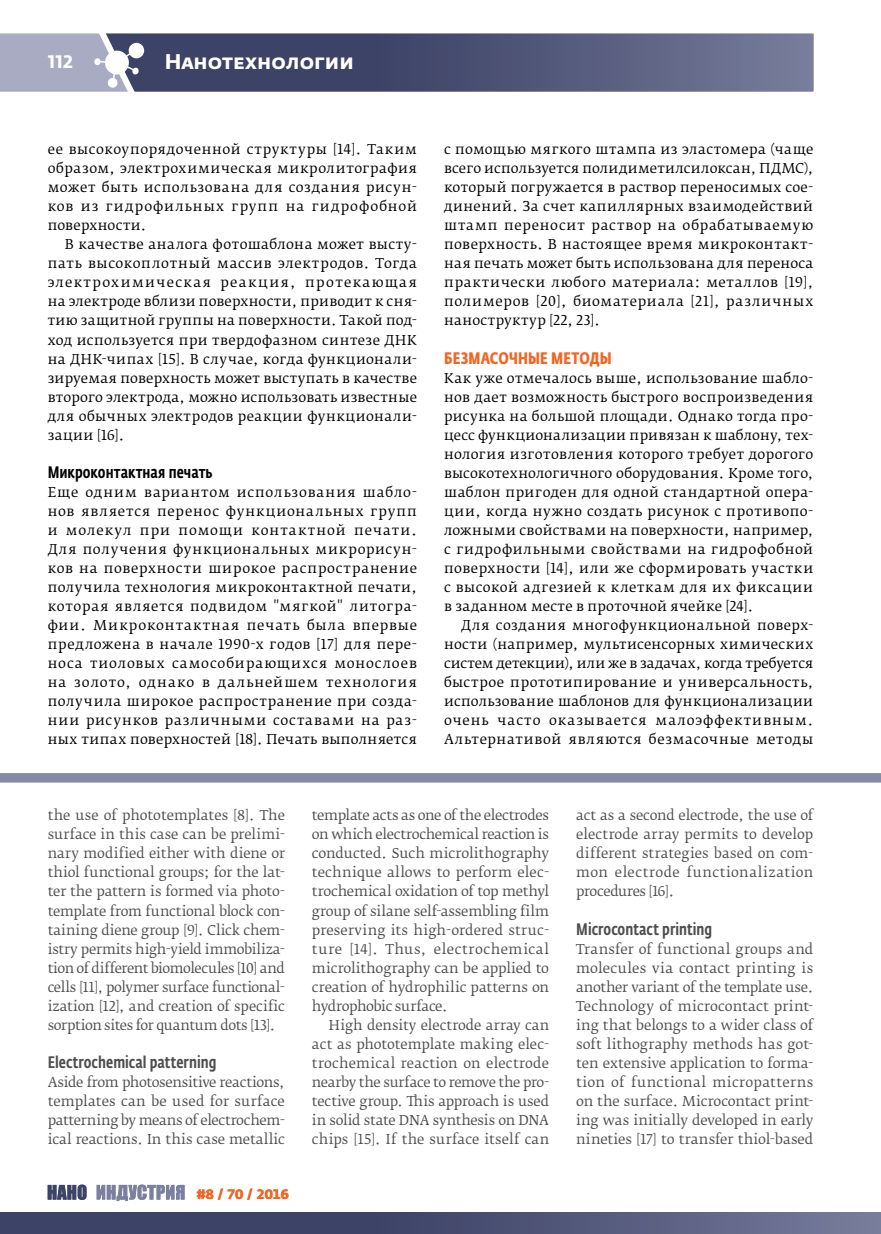
<style>
.page{position:relative;width:881px;height:1234px;background:#fff}
.page>*{position:absolute;margin:0;border:0;box-sizing:border-box;transform-origin:0 0}
.t1{font:700 21px "Fedra Sans Alt Pro";color:#fff}
.t2{font:700 18px "Fedra Sans Alt Pro";color:#fff}
.t3{font:500 16.5px "Fedra Sans Cond Pro";color:#4d4d4f}
.t4{font:500 16.5px "Fedra Sans Cond Pro";letter-spacing:.005em;color:#000}
.t5{font:700 16.5px "Fedra Sans Cond Pro";letter-spacing:.01em;color:#f26522}
.t6{font:13.5px/19px "Fedra Serif B Pro";letter-spacing:.04em;color:#000;text-align:justify}
.t7{font:13.5px/19px "Fedra Serif B Pro";letter-spacing:-.005em;color:#4d4d4f;text-align:justify}
.t8{font:700 13.5px "Fedra Sans Alt Pro";color:#f26522}
</style>
<div class="page">
<svg style="left:0;top:33px;width:813px;height:59px;background:#616685"></svg>
<div style="left:0;top:1211px;width:880px;height:22px;background:linear-gradient(to right,#2e3559,#6c7191)"></div>
<div style="left:0;top:773px;width:880px;height:9px;background:#858aa6"></div>
<svg style="left:48px;top:1184px;width:38px;height:15px"></svg>
<svg style="left:97px;top:1184px;width:87px;height:16px"></svg>
<h2 class="t2" style="left:48px;top:50px;width:27px">112</h2>
<h1 class="t1" style="left:165px;top:48px;width:190px">Нанотехнологии</h1>
<p class="t6" style="left:48px;top:140px;width:371px">ее высокоупорядоченной структуры [14]. Таким образом, электрохимическая микролитография может быть использована для создания рисун&shy;ков из гидрофильных групп на гидрофобной поверхности.</p>
<p class="t6" style="left:48px;top:235px;width:371px;text-indent:17px">В качестве аналога фотошаблона может высту&shy;пать высокоплотный массив электродов. Тогда электрохимическая реакция, протекающая на электроде вблизи поверхности, приводит к сня&shy;тию защитной группы на поверхности. Такой под&shy;ход используется при твердофазном синтезе ДНК на ДНК-чипах [15]. В случае, когда функционали&shy;зируемая поверхность может выступать в качестве второго электрода, можно использовать известные для обычных электродов реакции функционали&shy;зации [16].</p>
<p class="t4" style="left:48px;top:462px;width:166px">Микроконтактная печать</p>
<p class="t6" style="left:48px;top:482px;width:371px">Еще одним вариантом использования шабло&shy;нов является перенос функциональных групп и молекул при помощи контактной печати.<br>Для получения функциональных микрорисун&shy;ков на поверхности широкое распространение получила технология микроконтактной печати, которая является подвидом "мягкой" литогра&shy;фии. Микроконтактная печать была впервые предложена в начале 1990-х годов [17] для пере&shy;носа тиоловых самособирающихся монослоев на золото, однако в дальнейшем технология получила широкое распространение при созда&shy;нии рисунков различными составами на раз&shy;ных типах поверхностей [18]. Печать выполняется</p>
<p class="t6" style="left:444px;top:140px;width:371px">с помощью мягкого штампа из эластомера (чаще всего используется полидиметилсилоксан, ПДМС), который погружается в раствор переносимых сое&shy;динений. За счет капиллярных взаимодействий штамп переносит раствор на обрабатываемую поверхность. В настоящее время микроконтакт&shy;ная печать может быть использована для переноса практически любого материала: металлов [19], полимеров [20], биоматериала [21], различных наноструктур [22, 23].</p>
<p class="t5" style="left:444px;top:347px;width:169px">Безмасочные методы</p>
<p class="t6" style="left:444px;top:368px;width:370px">Как уже отмечалось выше, использование шабло&shy;нов дает возможность быстрого воспроизведения рисунка на большой площади. Однако тогда про&shy;цесс функционализации привязан к шаблону, тех&shy;нология изготовления которого требует дорогого высокотехнологичного оборудования. Кроме того, шаблон пригоден для одной стандартной опера&shy;ции, когда нужно создать рисунок с противопо&shy;ложными свойствами на поверхности, например, с гидрофильными свойствами на гидрофобной поверхности [14], или же сформировать участки с высокой адгезией к клеткам для их фиксации в заданном месте в проточной ячейке [24].</p>
<p class="t6" style="left:444px;top:615px;width:371px;text-indent:17px">Для создания многофункциональной поверх&shy;ности (например, мультисенсорных химических систем детекции), или же в задачах, когда требуется быстрое прототипирование и универсальность, использование шаблонов для функционализации очень часто оказывается малоэффективным.<br>Альтернативой являются безмасочные методы</p>
<p class="t7" style="left:48px;top:805px;width:239px">the use of phototemplates [8]. The surface in this case can be prelimi&shy;nary modified either with diene or thiol functional groups; for the lat&shy;ter the pattern is formed via photo&shy;template from functional block con&shy;taining diene group [9]. Click chem&shy;istry permits high-yield immobiliza&shy;tion of different biomolecules [10] and cells [11], polymer surface functional&shy;ization [12], and creation of specific sorption sites for quantum dots [13].</p>
<p class="t3" style="left:48px;top:1051px;width:170px">Electrochemical patterning</p>
<p class="t7" style="left:48px;top:1072px;width:239px">Aside from photosensitive reactions, templates can be used for surface patterning by means of electrochem&shy;ical reactions. In this case metallic</p>
<p class="t8" style="left:197px;top:1185px;width:94px">#8 / 70 / 2016</p>
<p class="t7" style="left:312px;top:805px;width:239px">template acts as one of the electrodes on which electrochemical reaction is conducted. Such microlithography technique allows to perform elec&shy;trochemical oxidation of top methyl group of silane self-assembling film preserving its high-ordered struc&shy;ture [14]. Thus, electrochemical microlithography can be applied to creation of hydrophilic patterns on hydrophobic surface.</p>
<p class="t7" style="left:312px;top:1015px;width:239px;text-indent:17px">High density electrode array can act as phototemplate making elec&shy;trochemical reaction on electrode nearby the surface to remove the pro&shy;tective group. This approach is used in solid state DNA synthesis on DNA chips [15]. If the surface itself can</p>
<p class="t7" style="left:576px;top:805px;width:239px">act as a second electrode, the use of electrode array permits to develop different strategies based on com&shy;mon electrode functionalization procedures [16].</p>
<p class="t3" style="left:576px;top:918px;width:137px">Microcontact printing</p>
<p class="t7" style="left:576px;top:939px;width:239px">Transfer of functional groups and molecules via contact printing is another variant of the template use.<br>Technology of microcontact print&shy;ing that belongs to a wider class of soft lithography methods has got&shy;ten extensive application to forma&shy;tion of functional micropatterns on the surface. Microcontact print&shy;ing was initially developed in early nineties [17] to transfer thiol-based</p>
</div>
